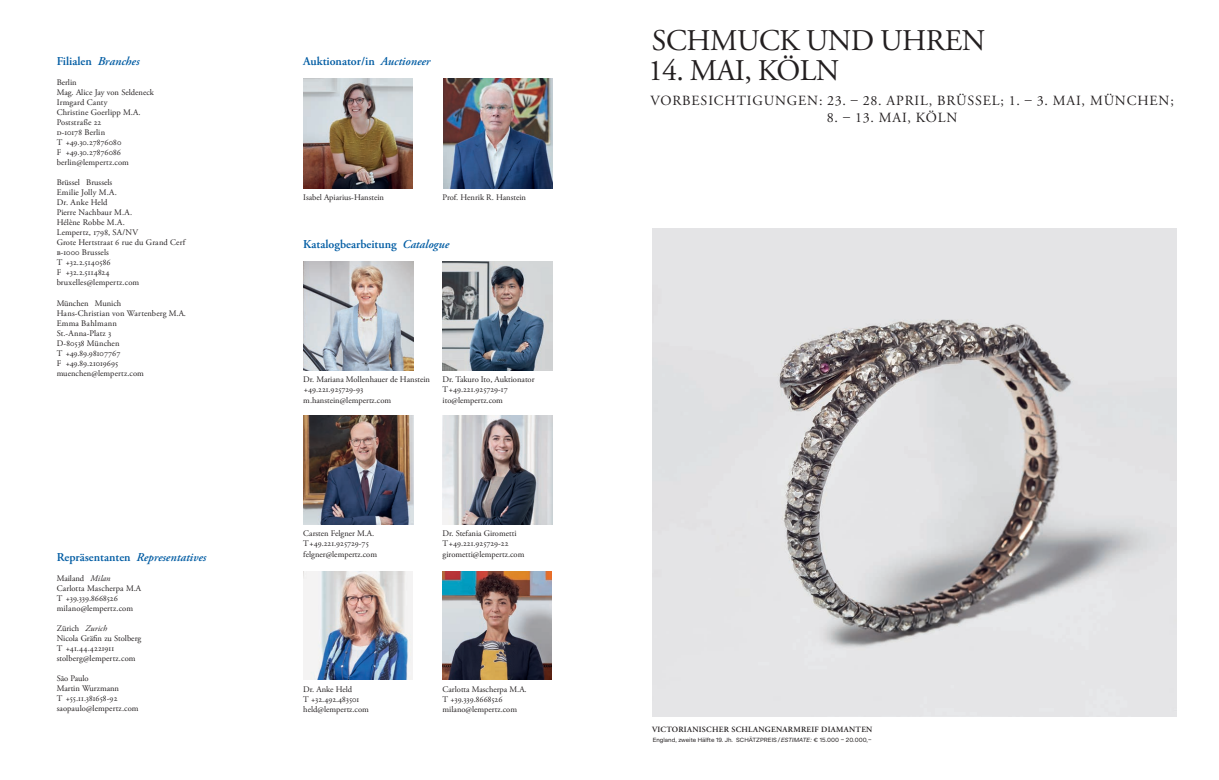
<style>
.page{position:relative;width:1219px;height:780px;background:#fff}
.page>*{position:absolute;margin:0;border:0;box-sizing:border-box;transform-origin:0 0}
.t1{font:30px "Adobe Garamond Pro";letter-spacing:-.015em;color:#231f20}
.t2{font:14px "Adobe Garamond Pro";letter-spacing:.06em;color:#231f20}
.t3{font:600 12px "Adobe Garamond Pro";color:#015ca3}
.t4{font:italic 600 12px "Adobe Garamond Pro";color:#015ca3}
.t5{font:8.5px/10px "Adobe Garamond Pro";color:#231f20}
.t6{font:600 8px "Adobe Garamond Pro";letter-spacing:.035em;color:#231f20}
.t7{font:6px "Beausite Classic Clear";letter-spacing:.005em;color:#231f20}
.s1{font-style:italic}
.s2{font-style:normal}
</style>
<div class="page">
<img style="left:303px;top:79px;width:110px;height:109px">
<img style="left:443px;top:262px;width:110px;height:108px">
<img style="left:303px;top:262px;width:110px;height:108px">
<img style="left:303px;top:416px;width:110px;height:108px">
<img style="left:443px;top:416px;width:110px;height:108px">
<img style="left:443px;top:79px;width:109px;height:109px">
<img style="left:303px;top:572px;width:110px;height:107px">
<img style="left:443px;top:572px;width:109px;height:107px">
<img style="left:652px;top:228px;width:524px;height:488px">
<h3 class="t3" style="left:57px;top:55px;width:84px">Filialen <span class="s1">Branches</span></h3>
<h3 class="t3" style="left:303px;top:55px;width:129px">Auktionator/in <span class="s1">Auctioneer</span></h3>
<p class="t5" style="left:57px;top:78px;width:99px">Berlin<br>Mag. Alice Jay von Seldeneck<br>Irmgard Canty<br>Christine Goerlipp M.A.<br>Poststraße 22<br>D-10178 Berlin<br>T +49.30.27876080<br>F +49.30.27876086 berlin@lempertz.com</p>
<p class="t5" style="left:57px;top:178px;width:130px">Brüssel Brussels<br>Emilie Jolly M.A.<br>Dr. Anke Held<br>Pierre Nachbaur M.A.<br>Hélène Robbe M.A.<br>Lempertz, 1798, SA/NV<br>Grote Hertstraat 6 rue du Grand Cerf<br>B-1000 Brussels<br>T +32.2.5140586<br>F +32.2.5114824 bruxelles@lempertz.com</p>
<p class="t5" style="left:57px;top:298px;width:131px">München Munich<br>Hans-Christian von Wartenberg M.A.<br>Emma Bahlmann<br>St.-Anna-Platz 3<br>D-80538 München<br>T +49.89.98107767<br>F +49.89.21019695 muenchen@lempertz.com</p>
<p class="t5" style="left:303px;top:192px;width:82px">Isabel Apiarius-Hanstein</p>
<p class="t5" style="left:443px;top:192px;width:85px">Prof. Henrik R. Hanstein</p>
<h3 class="t3" style="left:303px;top:237px;width:147px">Katalogbearbeitung <span class="s1">Catalogue</span></h3>
<p class="t5" style="left:303px;top:375px;width:128px">Dr. Mariana Mollenhauer de Hanstein +49.221.925729-93 m.hanstein@lempertz.com</p>
<p class="t5" style="left:443px;top:375px;width:93px">Dr. Takuro Ito, Auktionator<br>T+49.221.925729-17 ito@lempertz.com</p>
<p class="t5" style="left:303px;top:528px;width:75px">Carsten Felgner M.A.<br>T+49.221.925729-75 felgner@lempertz.com</p>
<p class="t5" style="left:443px;top:528px;width:83px">Dr. Stefania Girometti<br>T+49.221.925729-22 girometti@lempertz.com</p>
<h3 class="t4" style="left:57px;top:550px;width:151px"><span class="s2">Repräsentanten</span> Representatives</h3>
<p class="t5" style="left:57px;top:573px;width:86px">Mailand <span class="s1">Milan<br></span>Carlotta Mascherpa M.A<br>T +39.339.8668526 milano@lempertz.com</p>
<p class="t5" style="left:57px;top:623px;width:86px">Zürich <span class="s1">Zurich<br></span>Nicola Gräfin zu Stolberg<br>T +41.44.4221911 stolberg@lempertz.com</p>
<p class="t5" style="left:57px;top:673px;width:83px">Sāo Paulo<br>Martin Wurzmann<br>T +55.11.381658-92 saopaulo@lempertz.com</p>
<p class="t5" style="left:303px;top:684px;width:67px">Dr. Anke Held<br>T +32.492.483501 held@lempertz.com</p>
<p class="t5" style="left:443px;top:684px;width:86px">Carlotta Mascherpa M.A.<br>T +39.339.8668526 milano@lempertz.com</p>
<h1 class="t1" style="left:652px;top:23px;width:335px">SCHMUCK UND UHREN</h1>
<h1 class="t1" style="left:648px;top:53px;width:193px">14. MAI, KÖLN</h1>
<h2 class="t2" style="left:650px;top:93px;width:525px">VORBESICHTIGUNGEN: 23. – 28. APRIL, BRÜSSEL; 1. – 3. MAI, MÜNCHEN;</h2>
<h2 class="t2" style="left:827px;top:109px;width:132px">8. – 13. MAI, KÖLN</h2>
<p class="t6" style="left:652px;top:725px;width:222px">VICTORIANISCHER SCHLANGENARMREIF DIAMANTEN</p>
<p class="t7" style="left:653px;top:735px;width:220px">England, zweite Hälfte 19. Jh. SCHÄTZPREIS /<span class="s1">ESTIMATE:</span> € 15.000 – 20.000,–</p>
</div>
